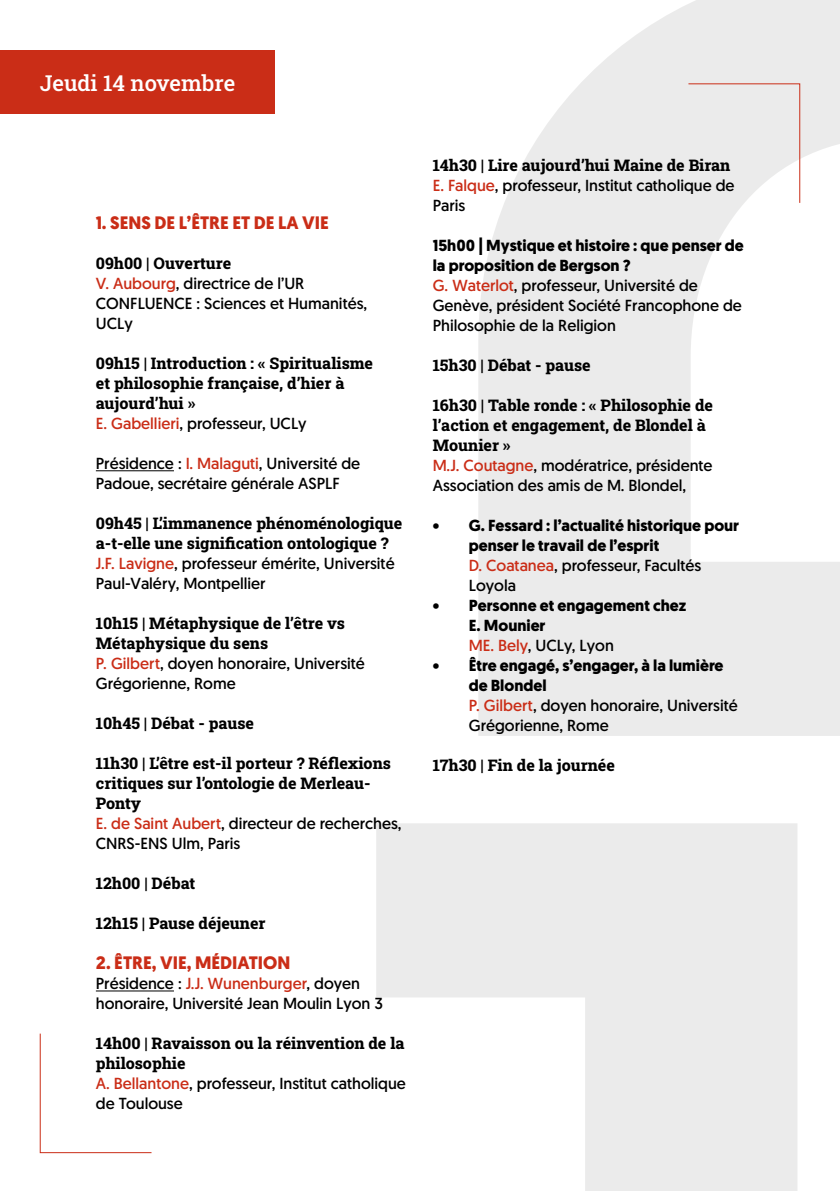
<style>
.page{position:relative;width:840px;height:1191px;background:#fff}
.page>*{position:absolute;margin:0;border:0;box-sizing:border-box;transform-origin:0 0}
.t1{font:500 22px "Roboto Slab";color:#fff}
.t2{font:700 18px "Geomanist";color:#ca2d17}
.t3{font:16px/20px "Geomanist";color:#000}
.t4{font:800 16px/20px "Roboto Slab";color:#000}
.t5{font:700 16px/20px "Geomanist";color:#000}
.s1{color:#ca2d17}
.s2{font-weight:700}
.s3{font-weight:400;color:#ca2d17}
.s4{font-weight:400}
</style>
<div class="page">
<svg style="left:39px;top:1033px;width:113px;height:120px"></svg>
<svg style="left:376px;top:823px;width:421px;height:368px;fill:#ebebeb"></svg>
<svg style="left:478px;top:0;width:361px;height:736px;fill:#ebebeb"></svg>
<hr style="left:96px;top:470px;width:78px;height:1px;background:#000">
<hr style="left:96px;top:990px;width:78px;height:1px;background:#000">
<div style="left:0;top:51px;width:275px;height:63px;background:#ca2d17"></div>
<svg style="left:687px;top:83px;width:113px;height:121px"></svg>
<h1 class="t1" style="left:40px;top:68px;width:197px">Jeudi 14 novembre</h1>
<p class="t2" style="left:96px;top:211px;width:234px">1. SENS DE L’ÊTRE ET DE LA VIE</p>
<p class="t4" style="left:96px;top:253px;width:137px">09h00 | Ouverture</p>
<p class="t3" style="left:96px;top:273px;width:272px"><span class="s1">V. Aubourg</span>, directrice de l’UR<br>CONFLUENCE : Sciences et Humanités,<br>UCLy</p>
<p class="t4" style="left:96px;top:353px;width:278px">09h15 | Introduction : « Spiritualisme et philosophie française, d’hier à aujourd’hui »</p>
<p class="t3" style="left:96px;top:413px;width:212px"><span class="s1">E. Gabellieri</span>, professeur, UCLy</p>
<p class="t3" style="left:96px;top:453px;width:266px">Présidence : <span class="s1">I. Malaguti</span>, Université de<br>Padoue, secrétaire générale ASPLF</p>
<p class="t4" style="left:96px;top:513px;width:308px">09h45 | L’immanence phénoménologique a-t-elle une signification ontologique ?</p>
<p class="t3" style="left:96px;top:553px;width:300px"><span class="s1">J.F. Lavigne</span>, professeur émérite, Université<br>Paul-Valéry, Montpellier</p>
<p class="t4" style="left:96px;top:613px;width:250px">10h15 | Métaphysique de l’être vs<br>Métaphysique du sens</p>
<p class="t3" style="left:96px;top:653px;width:270px"><span class="s1">P. Gilbert</span>, doyen honoraire, Université<br>Grégorienne, Rome</p>
<p class="t4" style="left:96px;top:713px;width:159px">10h45 | Débat - pause</p>
<p class="t4" style="left:96px;top:753px;width:296px">11h30 | L’être est-il porteur ? Réflexions critiques sur l’ontologie de Merleau-<br>Ponty</p>
<p class="t3" style="left:96px;top:813px;width:307px"><span class="s1">E. de Saint Aubert</span>, directeur de recherches,<br>CNRS-ENS Ulm, Paris</p>
<p class="t4" style="left:96px;top:873px;width:101px">12h00 | Débat</p>
<p class="t4" style="left:96px;top:913px;width:171px">12h15 | Pause déjeuner</p>
<p class="t2" style="left:96px;top:951px;width:196px">2. ÊTRE, VIE, MÉDIATION</p>
<p class="t3" style="left:96px;top:973px;width:288px">Présidence : <span class="s1">J.J. Wunenburger</span>, doyen honoraire, Université Jean Moulin Lyon 3</p>
<p class="t4" style="left:96px;top:1033px;width:310px">14h00 | Ravaisson ou la réinvention de la philosophie</p>
<p class="t3" style="left:96px;top:1073px;width:311px"><span class="s1">A. Bellantone</span>, professeur, Institut catholique de Toulouse</p>
<p class="t4" style="left:432px;top:155px;width:299px">14h30 | Lire aujourd’hui Maine de Biran</p>
<p class="t3" style="left:432px;top:175px;width:303px"><span class="s1">E. Falque</span>, professeur, Institut catholique de<br>Paris</p>
<p class="t3" style="left:432px;top:235px;width:312px"><span class="s2">15h00 | Mystique et histoire : que penser de la proposition de Bergson ?<br></span><span class="s1">G. Waterlot</span>, professeur, Université de Genève, président Société Francophone de Philosophie de la Religion</p>
<p class="t4" style="left:432px;top:355px;width:159px">15h30 | Débat - pause</p>
<p class="t4" style="left:432px;top:395px;width:281px">16h30 | Table ronde : « Philosophie de l’action et engagement, de Blondel à<br>Mounier »</p>
<p class="t3" style="left:432px;top:455px;width:281px"><span class="s1">M.J. Coutagne</span>, modératrice, présidente<br>Association des amis de M. Blondel,</p>
<p class="t5" style="left:468px;top:515px;width:272px;text-indent:-36px">• G. Fessard : l’actualité historique pour penser le travail de l’esprit<br><span class="s3">D. Coatanea</span><span class="s4">, professeur, Facultés<br>Loyola</span></p>
<p class="t5" style="left:468px;top:595px;width:219px;text-indent:-36px">• Personne et engagement chez<br>E. Mounier<br><span class="s3">ME. Bely</span><span class="s4">, UCLy, Lyon</span></p>
<p class="t3" style="left:468px;top:655px;width:270px;text-indent:-36px"><span class="s2">• Être engagé, s’engager, à la lumière de Blondel<br></span><span class="s1">P. Gilbert</span>, doyen honoraire, Université<br>Grégorienne, Rome</p>
<p class="t4" style="left:432px;top:755px;width:183px">17h30 | Fin de la journée</p>
</div>
